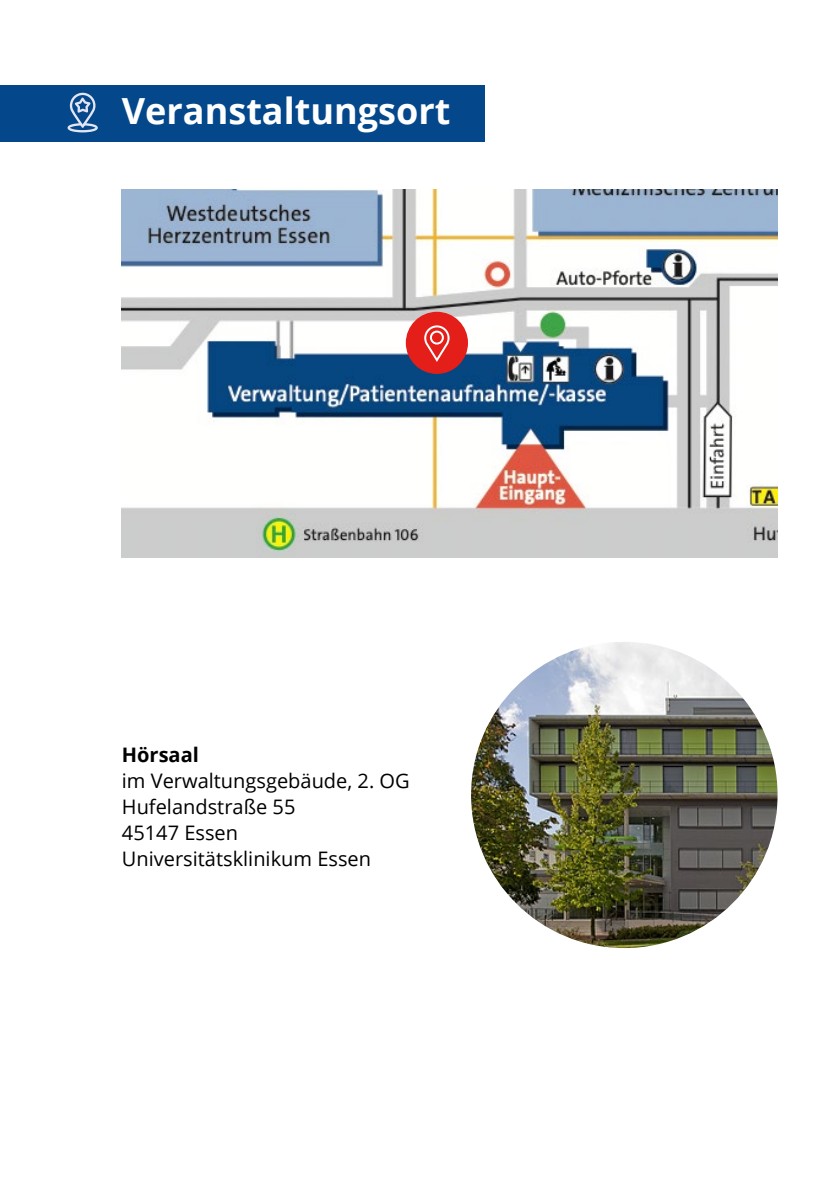
<style>
.page{position:relative;width:840px;height:1191px;background:#fff}
.page>*{position:absolute;margin:0;border:0;box-sizing:border-box;transform-origin:0 0}
.t1{font:700 36px "Open Sans";color:#fff}
.t2{font:20px/26px "Open Sans";color:#000}
.t3{font:700 20px "Open Sans";color:#000}
</style>
<div class="page">
<div style="left:0;top:85px;width:484px;height:57px;background:#04488b"></div>
<svg style="left:67px;top:93px;width:31px;height:39px"></svg>
<img style="left:471px;top:642px;width:306px;height:306px;border-radius:153px">
<img style="left:122px;top:190px;width:655px;height:368px">
<div style="left:405px;top:312px;width:62px;height:62px;background:#e41e19;border-radius:50%"></div>
<svg style="left:424px;top:325px;width:26px;height:37px"></svg>
<div style="left:429px;top:330px;width:14px;height:14px;border:2px solid #fff;border-radius:50%"></div>
<h1 class="t1" style="left:122px;top:86px;width:330px">Veranstaltungsort</h1>
<p class="t3" style="left:122px;top:740px;width:78px">Hörsaal</p>
<p class="t2" style="left:122px;top:767px;width:289px">im Verwaltungsgebäude, 2. OG<br>Hufelandstraße 55<br>45147 Essen<br>Universitätsklinikum Essen</p>
</div>
